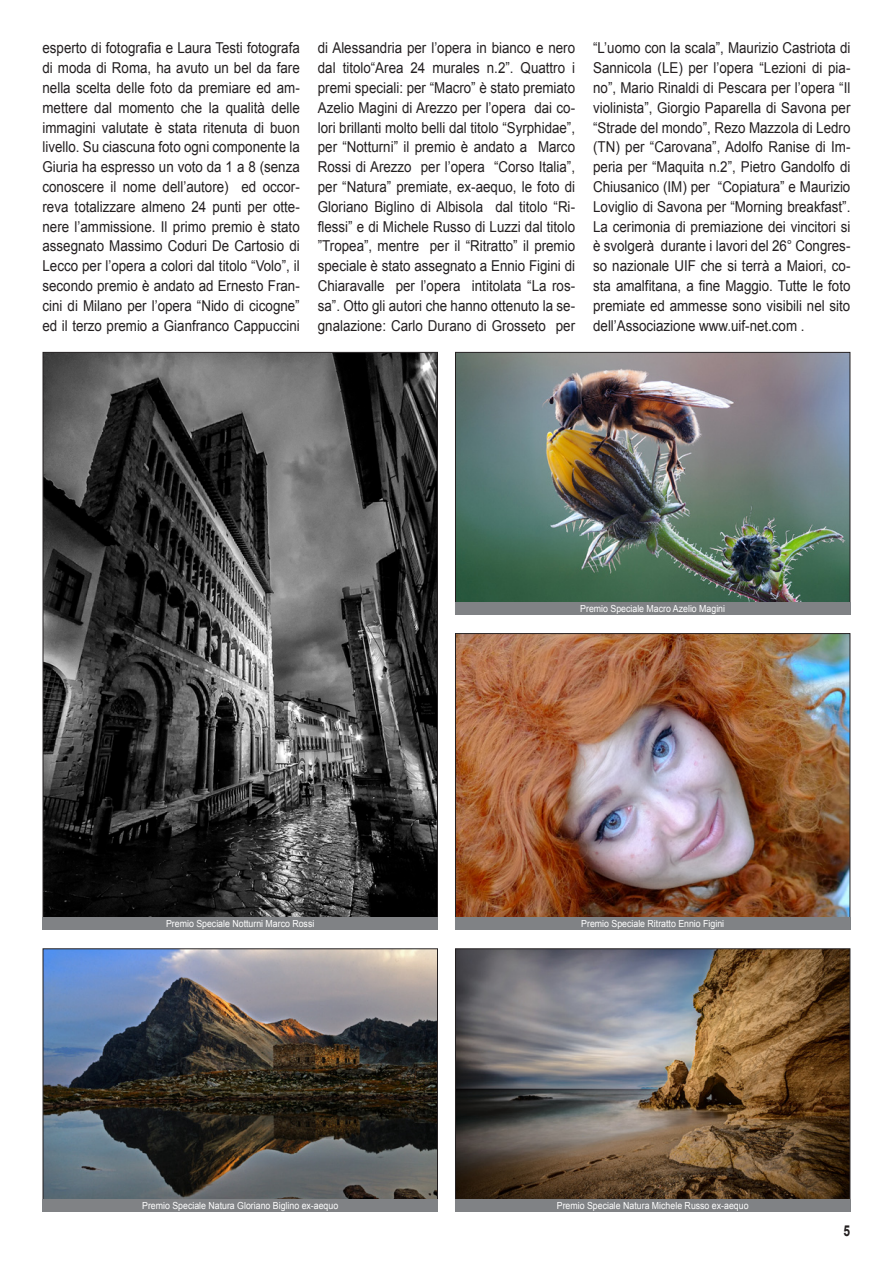
<style>
.page{position:relative;width:893px;height:1263px;background:#fff}
.page>*{position:absolute;margin:0;border:0;box-sizing:border-box;transform-origin:0 0}
.gazzettino_ok{font:15px/19.8px "Arial";color:#231f20;text-align:justify;scale:.89 1}
.t1{font:700 15px "Arial";color:#231f20;scale:.8 1}
.Normale{font:9.75px "Arial";color:#fff;scale:.9 1}
</style>
<div class="page">
<img style="left:45px;top:950px;width:391px;height:249px">
<img style="left:457px;top:635px;width:391px;height:282px">
<img style="left:45px;top:354px;width:391px;height:563px">
<img style="left:457px;top:354px;width:391px;height:248px">
<img style="left:457px;top:950px;width:391px;height:249px">
<div style="left:455px;top:602px;width:395px;height:13px;background:#808285"></div>
<div style="left:455px;top:917px;width:395px;height:13px;background:#808285"></div>
<div style="left:455px;top:1199px;width:395px;height:13px;background:#808285"></div>
<div style="left:43px;top:917px;width:395px;height:13px;background:#808285"></div>
<div style="left:43px;top:1199px;width:395px;height:13px;background:#808285"></div>
<p class="gazzettino_ok" style="left:43px;top:38px;width:291px">esperto di fotografia e Laura Testi fotografa di moda di Roma, ha avuto un bel da fare nella scelta delle foto da premiare ed am&shy;mettere dal momento che la qualità delle immagini valutate è stata ritenuta di buon livello. Su ciascuna foto ogni componente la Giuria ha espresso un voto da 1 a 8 (senza conoscere il nome dell’autore) ed occor&shy;reva totalizzare almeno 24 punti per otte&shy;nere l’ammissione. Il primo premio è stato assegnato Massimo Coduri De Cartosio di Lecco per l’opera a colori dal titolo “Volo”, il secondo premio è andato ad Ernesto Fran&shy;cini di Milano per l’opera “Nido di cicogne” ed il terzo premio a Gianfranco Cappuccini</p>
<p class="gazzettino_ok" style="left:318px;top:38px;width:291px">di Alessandria per l’opera in bianco e nero dal titolo“Area 24 murales n.2”. Quattro i premi speciali: per “Macro” è stato premiato Azelio Magini di Arezzo per l’opera dai co&shy;lori brillanti molto belli dal titolo “Syrphidae”, per “Notturni” il premio è andato a Marco Rossi di Arezzo per l’opera “Corso Italia”, per “Natura” premiate, ex-aequo, le foto di Gloriano Biglino di Albisola dal titolo “Ri&shy;flessi” e di Michele Russo di Luzzi dal titolo ”Tropea”, mentre per il “Ritratto” il premio speciale è stato assegnato a Ennio Figini di Chiaravalle per l’opera intitolata “La ros&shy;sa”. Otto gli autori che hanno ottenuto la se&shy;gnalazione: Carlo Durano di Grosseto per</p>
<p class="gazzettino_ok" style="left:593px;top:38px;width:291px">“L’uomo con la scala”, Maurizio Castriota di Sannicola (LE) per l’opera “Lezioni di pia&shy;no”, Mario Rinaldi di Pescara per l’opera “Il violinista”, Giorgio Paparella di Savona per “Strade del mondo”, Rezo Mazzola di Ledro (TN) per “Carovana”, Adolfo Ranise di Im&shy;peria per “Maquita n.2”, Pietro Gandolfo di Chiusanico (IM) per “Copiatura” e Maurizio Loviglio di Savona per “Morning breakfast”.<br>La cerimonia di premiazione dei vincitori si è svolgerà durante i lavori del 26° Congres&shy;so nazionale UIF che si terrà a Maiori, co&shy;sta amalfitana, a fine Maggio. Tutte le foto premiate ed ammesse sono visibili nel sito dell’Associazione www.uif-net.com .</p>
<p class="Normale" style="left:166px;top:917px;width:166px">Premio Speciale Notturni Marco Rossi</p>
<p class="Normale" style="left:142px;top:1199px;width:219px">Premio Speciale Natura Gloriano Biglino ex-aequo</p>
<p class="Normale" style="left:580px;top:602px;width:162px">Premio Speciale Macro Azelio Magini</p>
<p class="Normale" style="left:581px;top:917px;width:160px">Premio Speciale Ritratto Ennio Figini</p>
<p class="Normale" style="left:557px;top:1199px;width:214px">Premio Speciale Natura Michele Russo ex-aequo</p>
<p class="t1" style="left:843px;top:1221px;width:10px">5</p>
</div>
